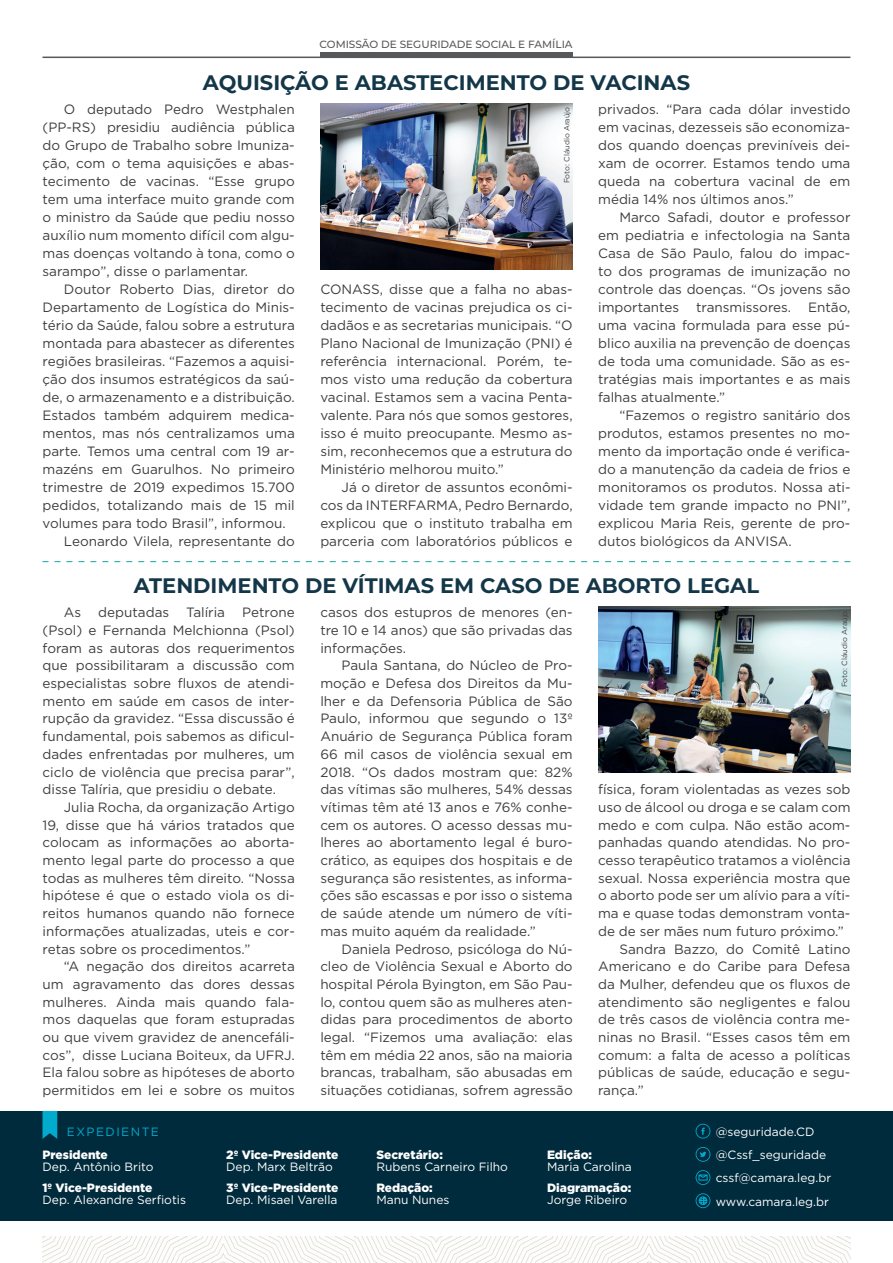
<style>
.page{position:relative;width:893px;height:1263px;background:#fff}
.page>*{position:absolute;margin:0;border:0;box-sizing:border-box;transform-origin:0 0}
.t1{font:700 21px "Montserrat";color:#133748}
.t2{font:13.5px/17.7px "Gotham";color:#3e3e3f;text-align:justify}
.t3{font:12px/23.2px "Gotham";color:#fff}
.t4{font:900 12px "Gotham";color:#fff}
.t5{font:12px "Gotham";letter-spacing:.12em;color:#00abcd}
.t6{font:500 10.5px "Montserrat";color:#57585a}
.t7{font:7.5px "Gotham";color:#3e3e3f}
</style>
<div class="page">
<div style="left:0;top:1111px;width:893px;height:109px;background:#002b3c"></div>
<img style="left:43px;top:1236px;width:808px;height:27px">
<svg style="left:696px;top:1124px;width:14px;height:14px"></svg>
<svg style="left:696px;top:1147px;width:14px;height:15px"></svg>
<svg style="left:696px;top:1170px;width:14px;height:15px"></svg>
<svg style="left:43px;top:1111px;width:14px;height:28px"></svg>
<svg style="left:696px;top:1193px;width:14px;height:15px"></svg>
<hr style="left:43px;top:57px;width:807px;height:1px;background:#57585a">
<div style="left:320px;top:53px;width:253px;height:5px;background:#57585a"></div>
<img style="left:320px;top:104px;width:253px;height:165px">
<img style="left:598px;top:606px;width:252px;height:166px">
<svg style="left:43px;top:561px;width:807px;height:1px"></svg>
<p class="t6" style="left:319px;top:41px;width:255px">COMISSÃO DE SEGURIDADE SOCIAL E FAMÍLIA</p>
<h1 class="t1" style="left:203px;top:75px;width:489px">AQUISIÇÃO E ABASTECIMENTO DE VACINAS</h1>
<p class="t2" style="left:43px;top:101px;width:254px;text-indent:21px">O deputado Pedro Westphalen (PP-RS) presidiu audiência pública do Grupo de Trabalho sobre Imuniza&shy;ção, com o tema aquisições e abas&shy;tecimento de vacinas. “Esse grupo tem uma interface muito grande com o ministro da Saúde que pediu nosso auxílio num momento difícil com algu&shy;mas doenças voltando à tona, como o sarampo”, disse o parlamentar.</p>
<p class="t2" style="left:64px;top:281px;width:233px">Doutor Roberto Dias, diretor do</p>
<p class="t2" style="left:43px;top:299px;width:254px">Departamento de Logística do Minis-</p>
<p class="t2" style="left:43px;top:317px;width:254px">tério da Saúde, falou sobre a estrutura</p>
<p class="t2" style="left:43px;top:335px;width:254px">montada para abastecer as diferentes</p>
<p class="t2" style="left:43px;top:353px;width:254px">regiões brasileiras. “Fazemos a aquisi-</p>
<p class="t2" style="left:43px;top:371px;width:254px">ção dos insumos estratégicos da saú-</p>
<p class="t2" style="left:43px;top:389px;width:254px">de, o armazenamento e a distribuição.</p>
<p class="t2" style="left:43px;top:407px;width:254px">Estados também adquirem medica-</p>
<p class="t2" style="left:43px;top:425px;width:254px">mentos, mas nós centralizamos uma</p>
<p class="t2" style="left:43px;top:443px;width:254px">parte. Temos uma central com 19 ar-</p>
<p class="t2" style="left:43px;top:461px;width:254px">mazéns em Guarulhos. No primeiro</p>
<p class="t2" style="left:43px;top:479px;width:254px">trimestre de 2019 expedimos 15.700</p>
<p class="t2" style="left:43px;top:497px;width:254px">pedidos, totalizando mais de 15 mil</p>
<p class="t2" style="left:43px;top:515px;width:245px">volumes para todo Brasil”, informou.</p>
<p class="t2" style="left:64px;top:533px;width:233px">Leonardo Vilela, representante do</p>
<p class="t7" style="left:564px;top:183px;width:78px;rotate:-90deg">Foto: Cláudio Araújo</p>
<p class="t2" style="left:320px;top:281px;width:254px">CONASS, disse que a falha no abas&shy;tecimento de vacinas prejudica os ci&shy;dadãos e as secretarias municipais. “O Plano Nacional de Imunização (PNI) é referência internacional. Porém, te&shy;mos visto uma redução da cobertura vacinal. Estamos sem a vacina Penta&shy;valente. Para nós que somos gestores, isso é muito preocupante. Mesmo as&shy;sim, reconhecemos que a estrutura do Ministério melhorou muito.”</p>
<p class="t2" style="left:320px;top:479px;width:254px;text-indent:21px">Já o diretor de assuntos econômi&shy;cos da INTERFARMA, Pedro Bernardo, explicou que o instituto trabalha em parceria com laboratórios públicos e</p>
<p class="t2" style="left:598px;top:101px;width:254px">privados. “Para cada dólar investido em vacinas, dezesseis são economiza&shy;dos quando doenças previníveis dei&shy;xam de ocorrer. Estamos tendo uma queda na cobertura vacinal de em média 14% nos últimos anos.”</p>
<p class="t2" style="left:598px;top:209px;width:254px;text-indent:21px">Marco Safadi, doutor e professor em pediatria e infectologia na Santa Casa de São Paulo, falou do impac&shy;to dos programas de imunização no controle das doenças. “Os jovens são importantes transmissores. Então, uma vacina formulada para esse pú&shy;blico auxilia na prevenção de doenças de toda uma comunidade. São as es&shy;tratégias mais importantes e as mais falhas atualmente.”</p>
<p class="t2" style="left:598px;top:407px;width:254px;text-indent:21px">“Fazemos o registro sanitário dos produtos, estamos presentes no mo&shy;mento da importação onde é verifica&shy;do a manutenção da cadeia de frios e monitoramos os produtos. Nossa ati&shy;vidade tem grande impacto no PNI”, explicou Maria Reis, gerente de pro&shy;dutos biológicos da ANVISA.</p>
<h1 class="t1" style="left:134px;top:578px;width:627px">ATENDIMENTO DE VÍTIMAS EM CASO DE ABORTO LEGAL</h1>
<p class="t2" style="left:320px;top:604px;width:254px">casos dos estupros de menores (en&shy;tre 10 e 14 anos) que são privadas das informações.</p>
<p class="t2" style="left:320px;top:657px;width:254px;text-indent:21px">Paula Santana, do Núcleo de Pro&shy;moção e Defesa dos Direitos da Mu&shy;lher e da Defensoria Pública de São Paulo, informou que segundo o 13º Anuário de Segurança Pública foram 66 mil casos de violência sexual em 2018. “Os dados mostram que: 82% das vítimas são mulheres, 54% dessas vítimas têm até 13 anos e 76% conhe&shy;cem os autores. O acesso dessas mu&shy;lheres ao abortamento legal é buro&shy;crático, as equipes dos hospitais e de segurança são resistentes, as informa&shy;ções são escassas e por isso o sistema de saúde atende um número de víti&shy;mas muito aquém da realidade.”</p>
<p class="t2" style="left:320px;top:941px;width:254px;text-indent:21px">Daniela Pedroso, psicóloga do Nú&shy;cleo de Violência Sexual e Aborto do hospital Pérola Byington, em São Pau&shy;lo, contou quem são as mulheres aten&shy;didas para procedimentos de aborto legal. “Fizemos uma avaliação: elas têm em média 22 anos, são na maioria brancas, trabalham, são abusadas em situações cotidianas, sofrem agressão</p>
<p class="t2" style="left:64px;top:604px;width:19px">As</p>
<p class="t2" style="left:98px;top:604px;width:72px">deputadas</p>
<p class="t2" style="left:186px;top:604px;width:40px">Talíria</p>
<p class="t2" style="left:43px;top:604px;width:254px;text-indent:200px">Petrone (Psol) e Fernanda Melchionna (Psol) foram as autoras dos requerimentos que possibilitaram a discussão com especialistas sobre fluxos de atendi&shy;mento em saúde em casos de inter&shy;rupção da gravidez. “Essa discussão é fundamental, pois sabemos as dificul&shy;dades enfrentadas por mulheres, um ciclo de violência que precisa parar”, disse Talíria, que presidiu o debate.</p>
<p class="t2" style="left:43px;top:799px;width:254px;text-indent:21px">Julia Rocha, da organização Artigo 19, disse que há vários tratados que colocam as informações ao aborta&shy;mento legal parte do processo a que todas as mulheres têm direito. “Nossa hipótese é que o estado viola os di&shy;reitos humanos quando não fornece informações atualizadas, uteis e cor&shy;retas sobre os procedimentos.”</p>
<p class="t2" style="left:43px;top:958px;width:254px;text-indent:21px">“A negação dos direitos acarreta um agravamento das dores dessas mulheres. Ainda mais quando fala&shy;mos daquelas que foram estupradas ou que vivem gravidez de anencefáli&shy;cos”, disse Luciana Boiteux, da UFRJ.<br>Ela falou sobre as hipóteses de aborto permitidos em lei e sobre os muitos</p>
<p class="t7" style="left:842px;top:687px;width:78px;rotate:-90deg">Foto: Cláudio Araújo</p>
<p class="t2" style="left:598px;top:781px;width:254px">física, foram violentadas as vezes sob</p>
<p class="t2" style="left:598px;top:799px;width:254px">uso de álcool ou droga e se calam com</p>
<p class="t2" style="left:598px;top:817px;width:254px">medo e com culpa. Não estão acom-</p>
<p class="t2" style="left:598px;top:834px;width:254px">panhadas quando atendidas. No pro-</p>
<p class="t2" style="left:598px;top:852px;width:254px">cesso terapêutico tratamos a violência</p>
<p class="t2" style="left:598px;top:870px;width:254px">sexual. Nossa experiência mostra que</p>
<p class="t2" style="left:598px;top:887px;width:254px">o aborto pode ser um alívio para a víti-</p>
<p class="t2" style="left:598px;top:905px;width:254px">ma e quase todas demonstram vonta-</p>
<p class="t2" style="left:598px;top:923px;width:247px">de de ser mães num futuro próximo.”</p>
<p class="t2" style="left:619px;top:941px;width:233px">Sandra Bazzo, do Comitê Latino</p>
<p class="t2" style="left:598px;top:958px;width:254px">Americano e do Caribe para Defesa</p>
<p class="t2" style="left:598px;top:976px;width:254px">da Mulher, defendeu que os fluxos de</p>
<p class="t2" style="left:598px;top:994px;width:254px">atendimento são negligentes e falou</p>
<p class="t2" style="left:598px;top:1011px;width:254px">de três casos de violência contra me-</p>
<p class="t2" style="left:598px;top:1029px;width:254px">ninas no Brasil. “Esses casos têm em</p>
<p class="t2" style="left:598px;top:1047px;width:254px">comum: a falta de acesso a políticas</p>
<p class="t2" style="left:598px;top:1064px;width:254px">públicas de saúde, educação e segu-</p>
<p class="t2" style="left:598px;top:1082px;width:47px">rança.”</p>
<p class="t5" style="left:67px;top:1127px;width:93px">EXPEDIENTE</p>
<p class="t4" style="left:43px;top:1151px;width:67px">Presidente</p>
<p class="t3" style="left:43px;top:1156px;width:113px">Dep. Antônio Brito</p>
<p class="t4" style="left:43px;top:1183px;width:111px">1º Vice-Presidente</p>
<p class="t3" style="left:43px;top:1189px;width:145px">Dep. Alexandre Serfiotis</p>
<p class="t4" style="left:226px;top:1151px;width:114px">2º Vice-Presidente</p>
<p class="t3" style="left:226px;top:1156px;width:108px">Dep. Marx Beltrão</p>
<p class="t4" style="left:226px;top:1183px;width:114px">3º Vice-Presidente</p>
<p class="t3" style="left:226px;top:1189px;width:113px">Dep. Misael Varella</p>
<p class="t4" style="left:376px;top:1151px;width:68px">Secretário:</p>
<p class="t3" style="left:376px;top:1156px;width:133px">Rubens Carneiro Filho</p>
<p class="t4" style="left:376px;top:1183px;width:58px">Redação:</p>
<p class="t3" style="left:376px;top:1189px;width:75px">Manu Nunes</p>
<p class="t4" style="left:547px;top:1151px;width:47px">Edição:</p>
<p class="t3" style="left:547px;top:1156px;width:86px">Maria Carolina</p>
<p class="t4" style="left:547px;top:1183px;width:86px">Diagramação:</p>
<p class="t3" style="left:547px;top:1189px;width:82px">Jorge Ribeiro</p>
<p class="t3" style="left:716px;top:1121px;width:100px">@seguridade.CD</p>
<p class="t3" style="left:716px;top:1144px;width:117px">@Cssf_seguridade cssf@camara.leg.br www.camara.leg.br</p>
</div>
